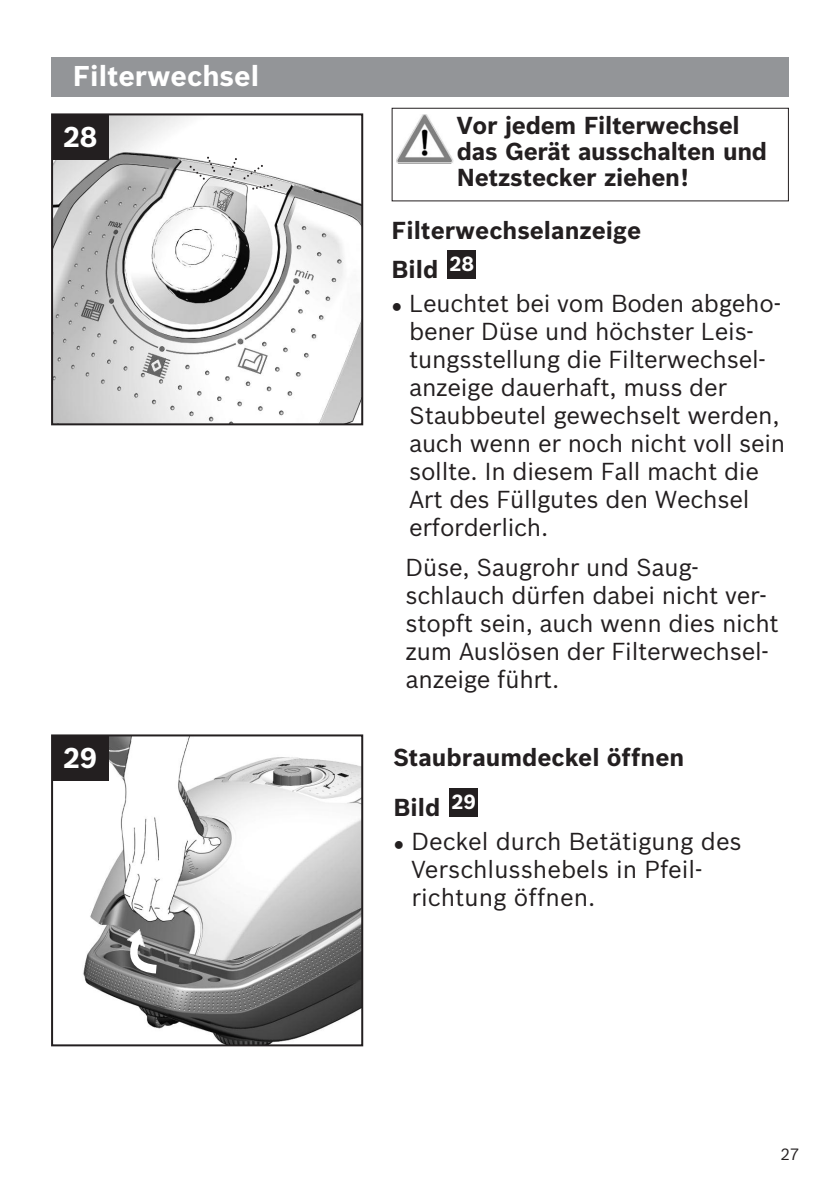
<style>
.page{position:relative;width:840px;height:1191px;background:#fff}
.page>*{position:absolute;margin:0;border:0;box-sizing:border-box;transform-origin:0 0}
.t1{font:700 28px "Bosch Sans";color:#fff}
.t2{font:24px/28px "Bosch Sans";letter-spacing:-.01em;color:#231f20}
.t3{font:700 24px/26px "Bosch Sans";letter-spacing:-.01em;color:#231f20}
.t4{font:700 20px "Bosch Sans";color:#fff}
.t5{font:16px "Bosch Sans";color:#231f20}
.s1{font-family:"Tahoma";font-size:18px}
</style>
<div class="page">
<div style="left:51px;top:57px;width:737px;height:39px;background:#939598"></div>
<div style="left:447px;top:250px;width:28px;height:28px;background:#231f20"></div>
<div style="left:449px;top:788px;width:28px;height:28px;background:#231f20"></div>
<div style="left:391px;top:108px;width:397px;height:93px;border:1px solid #231f20"></div>
<img style="left:396px;top:114px;width:57px;height:50px">
<img style="left:54px;top:116px;width:306px;height:306px">
<div style="left:51px;top:113px;width:312px;height:312px;border:2px solid #231f20"></div>
<svg style="left:188px;top:155px;width:28px;height:25px"></svg>
<svg style="left:228px;top:156px;width:44px;height:35px"></svg>
<div style="left:52px;top:114px;width:56px;height:45px;background:#231f20"></div>
<img style="left:54px;top:737px;width:306px;height:306px">
<div style="left:51px;top:734px;width:312px;height:312px;border:2px solid #231f20"></div>
<svg style="left:110px;top:923px;width:61px;height:75px;background:#7d7d7d"></svg>
<div style="left:52px;top:735px;width:56px;height:45px;background:#231f20"></div>
<p class="t1" style="left:73px;top:60px;width:188px">Filterwechsel</p>
<p class="t1" style="left:63px;top:121px;width:35px">28</p>
<p class="t1" style="left:63px;top:741px;width:35px">29</p>
<p class="t3" style="left:456px;top:113px;width:311px">Vor jedem Filterwechsel das Gerät ausschalten und<br>Netzstecker ziehen!</p>
<p class="t3" style="left:391px;top:211px;width:251px;line-height:39.4px">Filterwechselanzeige<br>Bild</p>
<p class="t2" style="left:409px;top:290px;width:377px;text-indent:-18px"><span class="s1">●</span> Leuchtet bei vom Boden abgeho&shy;bener Düse und höchster Leis&shy;tungsstellung die Filterwechsel&shy;anzeige dauerhaft, muss der<br>Staubbeutel gewechselt werden, auch wenn er noch nicht voll sein sollte. In diesem Fall macht die<br>Art des Füllgutes den Wechsel erforderlich.</p>
<p class="t2" style="left:405px;top:553px;width:374px">Düse, Saugrohr und Saug&shy;schlauch dürfen dabei nicht ver&shy;stopft sein, auch wenn dies nicht zum Auslösen der Filterwechsel&shy;anzeige führt.</p>
<p class="t4" style="left:449px;top:253px;width:26px">28</p>
<p class="t3" style="left:393px;top:732px;width:292px;line-height:50.6px">Staubraumdeckel öffnen<br>Bild</p>
<p class="t2" style="left:411px;top:828px;width:332px;text-indent:-18px"><span class="s1">●</span> Deckel durch Betätigung des<br>Verschlusshebels in Pfeil&shy;richtung öffnen.</p>
<p class="t4" style="left:451px;top:790px;width:26px">29</p>
<p class="t5" style="left:780px;top:1145px;width:20px">27</p>
</div>
